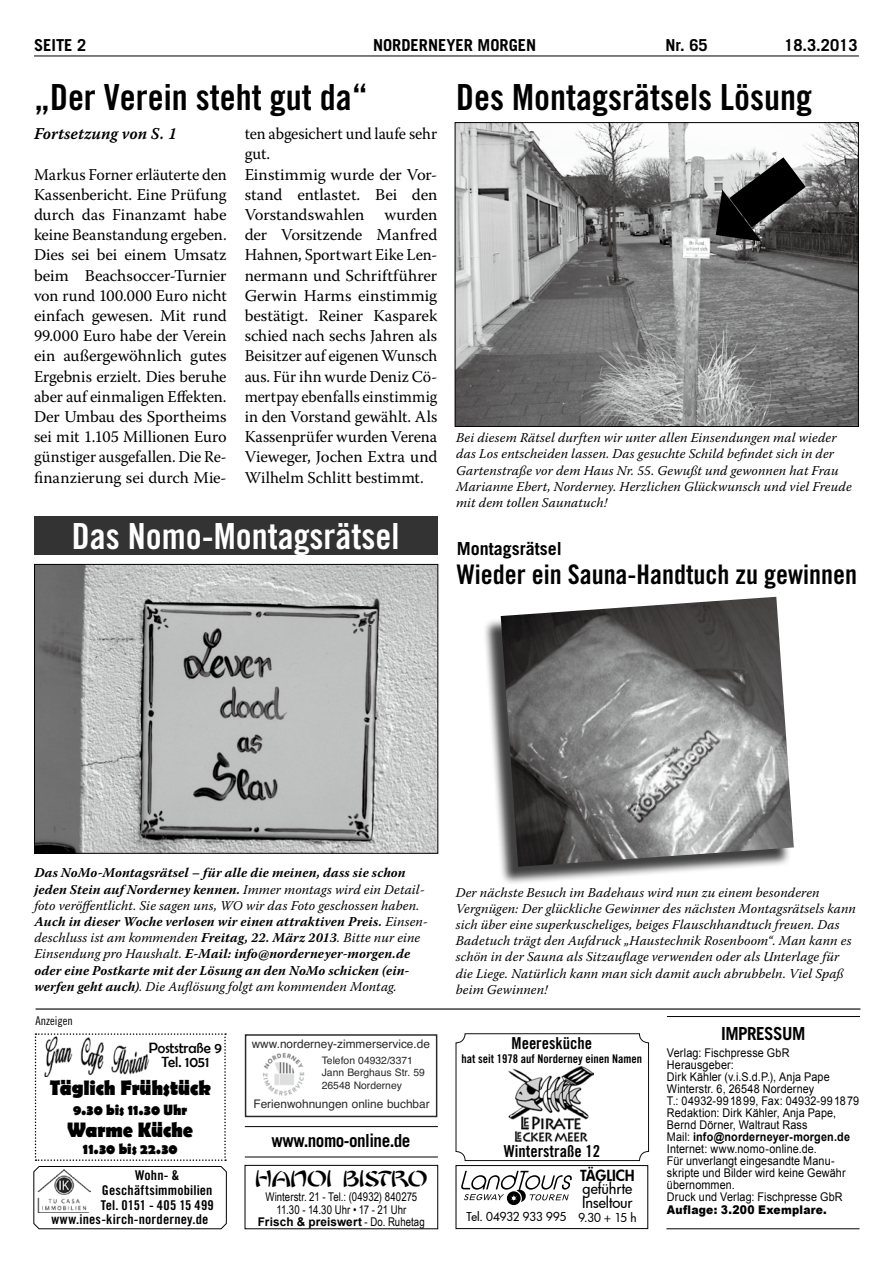
<style>
.page{position:relative;width:893px;height:1263px;background:#fff}
.page>*{position:absolute;margin:0;border:0;box-sizing:border-box;transform-origin:0 0}
.t1{font:36px "Trade Gothic LT Bold Cond Twenty";color:#000}
.t2{font:36px "Trade Gothic LT Bold Cond Twenty";color:#fff}
.t3{font:27px "Trade Gothic LT Bold Cond Twenty";color:#000}
.t4{font:700 21px "Berlin Sans FB";letter-spacing:-.005em;color:#000;scale:.92 1}
.t5{font:18.9px "Chow Fun";color:#000}
.t6{font:700 18px "Trade Gothic LT";letter-spacing:-.03em;color:#000;scale:.95 1}
.t7{font:700 18px "Trade Gothic LT";color:#000}
.t8{font:16.5px/20.2px "Warnock Pro";color:#000;scale:.96 1}
.t9{font:16.5px/20.2px "Warnock Pro";color:#000;text-align:justify}
.t10{font:700 16.5px "Trade Gothic LT";color:#000}
.t11{font:16.5px "Trade Gothic LT Bold Cond Twenty";color:#000}
.t12{font:16.5px "Warnock Pro Semibold It Capt";letter-spacing:-.005em;color:#000}
.t13{font:700 15px "Berlin Sans FB";letter-spacing:.015em;color:#000;scale:.92 1}
.t14{font:15px/13.5px "Berlin Sans FB";letter-spacing:-.005em;color:#000;text-align:center}
.t15{font:500 15px/13.5px "Futura";letter-spacing:-.005em;color:#000}
.t16{font:800 15px "Futura";letter-spacing:-.005em;color:#000}
.t17{font:italic 13.5px/16.2px "Warnock Pro";letter-spacing:.01em;color:#000}
.t18{font:italic 700 13.5px/16.2px "Warnock Pro";letter-spacing:.01em;color:#000}
.t19{font:13.5px "Trade Gothic LT Bold Cond Twenty";letter-spacing:.01em;color:#000;scale:1.04 1}
.t20{font:12px/12px "Arial";letter-spacing:.01em;color:#000;scale:.9 1}
.t21{font:12px/13.5px "Arial Narrow";letter-spacing:.005em;color:#000;text-align:center}
.t22{font:12px "Trade Gothic LT Bold Cond Twenty";color:#000}
.t23{font:700 12px "Arial";letter-spacing:.01em;color:#000}
.t24{font:900 12px "Arial";letter-spacing:.02em;color:#000;scale:.9 1}
.t25{font:500 12px "Futura";letter-spacing:-.015em;color:#000}
.t26{font:12px "Trade Gothic LT Cond Eighteen";color:#000}
.t27{font:11.85px "Helvetica";color:#2b2828}
.t28{font:10.35px/12.5px "Helvetica";color:#2b2828}
.s1{font-weight:400}
.s2{font-family:"Arial Narrow";font-weight:400}
.s3{font-weight:700}
</style>
<div class="page">
<hr style="left:667px;top:1016px;width:193px;height:1px;background:#000">
<hr style="left:666px;top:1228px;width:193px;height:1px;background:#000">
<hr style="left:34px;top:56px;width:825px;height:1px;background:#000">
<div style="left:456px;top:1165px;width:192px;height:64px;border:1px solid #000"></div>
<svg style="left:461px;top:1171px;width:111px;height:34px"></svg>
<svg style="left:33px;top:1033px;width:194px;height:196px"></svg>
<img style="left:263px;top:1053px;width:42px;height:43px">
<div style="left:245px;top:1034px;width:192px;height:83px;border:1px solid #2b2828"></div>
<div style="left:456px;top:1033px;width:193px;height:128px;border:1px solid #000;border-radius:9px"></div>
<img style="left:508px;top:1066px;width:86px;height:75px">
<div style="left:245px;top:1165px;width:193px;height:64px;border:1px solid #000"></div>
<img style="left:457px;top:124px;width:400px;height:301px">
<div style="left:455px;top:122px;width:404px;height:305px;border:1px solid #000"></div>
<div style="left:34px;top:516px;width:403px;height:39px;background:#333"></div>
<svg style="left:716px;top:157px;width:90px;height:84px;background:#515151"></svg>
<hr style="left:36px;top:1008px;width:824px;height:1px;background:#000">
<img style="left:36px;top:566px;width:400px;height:285px">
<div style="left:34px;top:564px;width:404px;height:289px;border:1px solid #000"></div>
<div style="left:482px;top:599px;width:316px;height:293px;background:#000;opacity:.75"></div>
<img style="left:501px;top:597px;width:293px;height:270px">
<hr style="left:245px;top:1126px;width:193px;height:1px;background:#000">
<hr style="left:245px;top:1157px;width:193px;height:1px;background:#000">
<p class="t10" style="left:34px;top:35px;width:54px">SEITE 2</p>
<p class="t10" style="left:373px;top:35px;width:158px">NORDERNEYER MORGENN</p>
<p class="t10" style="left:676px;top:35px;width:34px">r. 65</p>
<p class="t10" style="left:784px;top:35px;width:75px">18.3.2013</p>
<h1 class="t1" style="left:34px;top:76px;width:335px">„Der Verein steht gut da“</h1>
<p class="t12" style="left:34px;top:124px;width:144px">Fortsetzung von S. 1</p>
<p class="t9" style="left:34px;top:164px;width:194px">Markus Forner erläuterte den Kassenbericht. Eine Prüfung durch das Finanzamt habe keine Beanstandung ergeben.<br>Dies sei bei einem Umsatz beim Beachsoccer-Turnier von rund 100.000 Euro nicht einfach gewesen. Mit rund 99.000 Euro habe der Verein ein außergewöhnlich gutes Ergebnis erzielt. Dies beruhe aber auf einmaligen Effekten.<br>Der Umbau des Sportheims sei mit 1.105 Millionen Euro günstiger ausgefallen. Die Re&shy;finanzierung sei durch Mie-</p>
<p class="t8" style="left:245px;top:123px;width:202px">ten abgesichert und laufe sehr gut.<br>Einstimmig wurde der Vor&shy;stand entlastet. Bei den<br>Vorstandswahlen wurden der Vorsitzende Manfred<br>Hahnen, Sportwart Eike Len&shy;nermann und Schriftführer<br>Gerwin Harms einstimmig bestätigt. Reiner Kasparek schied nach sechs Jahren als<br>Beisitzer auf eigenen Wunsch aus. Für ihn wurde Deniz Cö&shy;mertpay ebenfalls einstimmig in den Vorstand gewählt. Als<br>Kassenprüfer wurden Verena<br>Vieweger, Jochen Extra und<br>Wilhelm Schlitt bestimmt.</p>
<h1 class="t2" style="left:72px;top:514px;width:329px">Das Nomo-Montagsrätsel</h1>
<h1 class="t1" style="left:456px;top:76px;width:357px">Des Montagsrätsels Lösung</h1>
<p class="t17" style="left:456px;top:429px;width:397px">Bei diesem Rätsel durften wir unter allen Einsendungen mal wieder das Los entscheiden lassen. Das gesuchte Schild befindet sich in der Gartenstraße vor dem Haus Nr. 55. Gewußt und gewonnen hat Frau Marianne Ebert, Norderney. Herzlichen Glückwunsch und viel Freude mit dem tollen Saunatuch!</p>
<h3 class="t7" style="left:457px;top:538px;width:106px">Montagsrätsel</h3>
<h2 class="t3" style="left:457px;top:558px;width:402px">Wieder ein Sauna-Handtuch zu gewinnen</h2>
<p class="t18" style="left:34px;top:865px;width:395px">Das NoMo-Montagsrätsel – für alle die meinen, dass sie schon jeden Stein auf Norderney kennen. <span class="s1">Immer montags wird ein Detail&shy;foto veröffentlicht. Sie sagen uns, WO wir das Foto geschossen haben.<br></span>Auch in dieser Woche verlosen wir einen attraktiven Preis. <span class="s1">Einsen&shy;deschluss ist am kommenden</span> Freitag, 22. März 2013<span class="s1">. Bitte nur eine Einsendung pro Haushalt.</span> E-Mail: info@norderneyer-morgen.de oder eine Postkarte mit der Lösung an den NoMo schicken (ein&shy;werfen geht auch)<span class="s1">. Die Auflösung folgt am kommenden Montag.</span></p>
<p class="t17" style="left:456px;top:884px;width:402px">Der nächste Besuch im Badehaus wird nun zu einem besonderen Vergnügen: Der glückliche Gewinner des nächsten Montagsrätsels kann sich über eine superkuscheliges, beiges Flauschhandtuch freuen. Das Badetuch trägt den Aufdruck „Haustechnik Rosenboom“. Man kann es schön in der Sauna als Sitzauflage verwenden oder als Unterlage für die Liege. Natürlich kann man sich damit auch abrubbeln. Viel Spaß beim Gewinnen!</p>
<p class="t26" style="left:36px;top:1013px;width:39px">Anzeigen</p>
<p class="t14" style="left:149px;top:1041px;width:75px">Poststraße 9<br>Tel. 1051</p>
<p class="t27" style="left:252px;top:1035px;width:180px">www.norderney-zimmerservice.de</p>
<p class="t27" style="left:253px;top:1096px;width:178px">Ferienwohnungen online buchbar</p>
<p class="t28" style="left:322px;top:1054px;width:105px">Telefon 04932/3371<br>Jann Berghaus Str. 59<br>26548 Norderney</p>
<h3 class="t4" style="left:50px;top:1076px;width:176px">Täglich Frühstück</h3>
<p class="t13" style="left:73px;top:1101px;width:126px">9.30 bis 11.30 Uhr</p>
<h3 class="t4" style="left:67px;top:1118px;width:139px">Warme Küche</h3>
<p class="t13" style="left:83px;top:1140px;width:105px">11.30 bis 22.30</p>
<h3 class="t6" style="left:272px;top:1129px;width:148px">www.nomo-online.de</h3>
<p class="t11" style="left:512px;top:1033px;width:82px">Meeresküche</p>
<p class="t22" style="left:462px;top:1051px;width:182px">hat seit 1978 auf Norderney einen Namen</p>
<p class="t11" style="left:504px;top:1141px;width:98px">Winterstraße 12</p>
<p class="t19" style="left:135px;top:1166px;width:44px">Wohn- &amp;</p>
<p class="t19" style="left:102px;top:1181px;width:108px">Geschäftsimmobilien</p>
<p class="t19" style="left:101px;top:1196px;width:110px">Tel. 0151 - 405 15 499</p>
<p class="t19" style="left:51px;top:1211px;width:153px">www.ines-kirch-norderney.de</p>
<p class="t25" style="left:466px;top:1209px;width:101px">Tel. 04932 933 995</p>
<h3 class="t5" style="left:255px;top:1165px;width:174px">HANOI BISTRO</h3>
<p class="t21" style="left:265px;top:1189px;width:153px">Winterstr. 21 - Tel.: (04932) 840275<br>11.30 - 14.30 Uhr • 17 - 21 Uhr</p>
<p class="t23" style="left:258px;top:1214px;width:168px">Frisch &amp; preiswert <span class="s2">- Do. Ruhetag</span></p>
<p class="t16" style="left:580px;top:1165px;width:56px">täglich</p>
<p class="t15" style="left:582px;top:1182px;width:52px">geführte<br>Inseltour</p>
<p class="t25" style="left:578px;top:1209px;width:60px">9.30 + 15 h</p>
<h3 class="t6" style="left:721px;top:1023px;width:90px">IMPRESSUM</h3>
<p class="t20" style="left:667px;top:1046px;width:215px">Verlag: Fischpresse GbR<br>Herausgeber:<br>Dirk Kähler (v.i.S.d.P.), Anja Pape<br>Winterstr. 6, 26548 Norderney<br>T.: 04932-991899, Fax: 04932-991879<br>Redaktion: Dirk Kähler, Anja Pape,<br>Bernd Dörner, Waltraut Rass<br>Mail: <span class="s3">info@norderneyer-morgen.de<br></span>Internet: www.nomo-online.de.<br>Für unverlangt eingesandte Manu&shy;skripte und Bilder wird keine Gewähr übernommen.<br>Druck und Verlag: Fischpresse GbR</p>
<p class="t24" style="left:667px;top:1201px;width:179px">Auflage: 3.200 Exemplare.</p>
</div>
